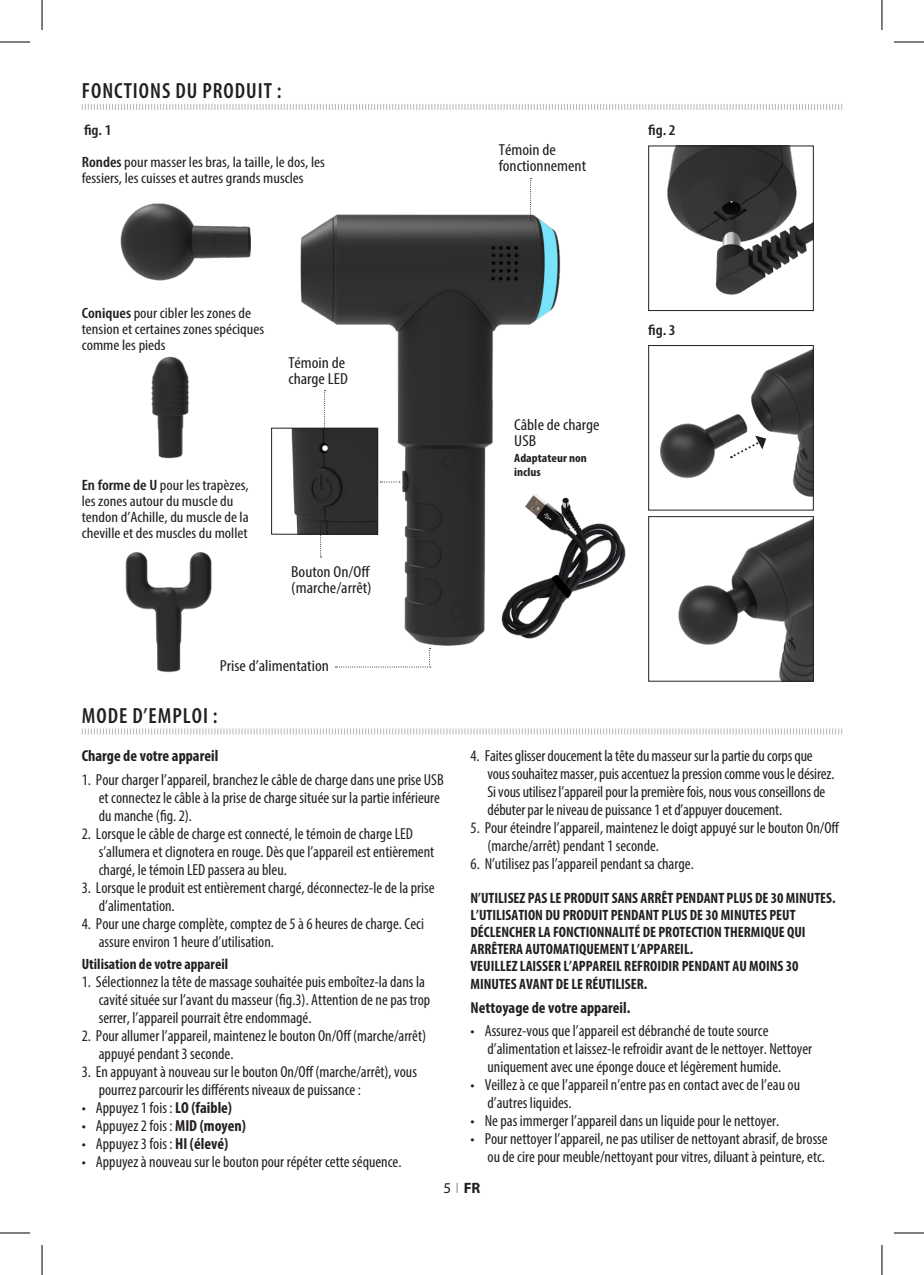
<style>
.page{position:relative;width:924px;height:1275px;background:#fff}
.page>*{position:absolute;margin:0;border:0;box-sizing:border-box;transform-origin:0 0}
.Headers2{font:600 condensed 22px "Myriad Pro";letter-spacing:.045em;color:#231f20}
.Text{font:condensed 16px/18px "Myriad Pro";color:#231f20}
.Text-2{font:condensed 16px/16px "Myriad Pro";color:#231f20;scale:1.1 1}
.Section_Header{font:700 condensed 16px "Myriad Pro";color:#231f20}
.Text-3{font:700 condensed 15px/17px "Myriad Pro";color:#231f20}
.Text-4{font:condensed 15px/16px "Myriad Pro";color:#231f20;scale:1.1 1}
.Subheads{font:700 condensed 15px "Myriad Pro";color:#231f20}
.Text-5{font:600 condensed 15px "Myriad Pro";color:#231f20;scale:1.1 1}
.Page_nos{font:700 15px "Myriad Pro";color:#231f20}
.Text-6{font:700 condensed 12px/14px "Myriad Pro";color:#231f20;scale:1.1 1}
.s1{font-weight:600}
.s2{font-weight:700}
.s3{font-weight:400}
.s4{font-weight:400;font-stretch:condensed;color:#939598}
</style>
<div class="page">
<img style="left:120px;top:178px;width:506px;height:495px">
<img style="left:120px;top:331px;width:132px;height:166px">
<img style="left:667px;top:147px;width:144px;height:148px">
<div style="left:648px;top:145px;width:165px;height:166px;border:1px solid #231f20"></div>
<img style="left:660px;top:349px;width:151px;height:148px">
<div style="left:648px;top:345px;width:165px;height:165px;border:1px solid #231f20"></div>
<img style="left:678px;top:519px;width:133px;height:160px">
<div style="left:648px;top:516px;width:165px;height:165px;border:1px solid #231f20"></div>
<img style="left:273px;top:430px;width:103px;height:103px">
<div style="left:271px;top:428px;width:107px;height:107px;border:1px solid #231f20"></div>
<svg style="left:81px;top:104px;width:761px;height:6px"></svg>
<svg style="left:81px;top:728px;width:761px;height:7px"></svg>
<svg style="left:380px;top:481px;width:20px;height:1px"></svg>
<svg style="left:530px;top:178px;width:1px;height:42px"></svg>
<svg style="left:320px;top:509px;width:1px;height:48px"></svg>
<svg style="left:324px;top:390px;width:1px;height:48px"></svg>
<svg style="left:335px;top:648px;width:95px;height:19px"></svg>
<svg style="left:730px;top:435px;width:35px;height:23px"></svg>
<hr style="left:0;top:42px;width:30px;height:1px;background:#000">
<hr style="left:893px;top:42px;width:30px;height:1px;background:#000">
<hr style="left:0;top:1232px;width:30px;height:1px;background:#000">
<hr style="left:893px;top:1232px;width:30px;height:1px;background:#000">
<hr style="left:42px;top:0;width:1px;height:30px;background:#000">
<hr style="left:42px;top:1245px;width:1px;height:30px;background:#000">
<hr style="left:881px;top:0;width:1px;height:30px;background:#000">
<hr style="left:881px;top:1245px;width:1px;height:30px;background:#000">
<p class="Headers2" style="left:82px;top:77px;width:201px">FONCTIONS DU PRODUIT :</p>
<p class="Text-5" style="left:84px;top:121px;width:26px">fig. 1</p>
<p class="Text-4" style="left:82px;top:153px;width:222px"><span class="s1">Rondes</span> pour masser les bras, la taille, le dos, les</p>
<p class="Text-4" style="left:82px;top:169px;width:203px">fessiers, les cuisses et autres grands muscles</p>
<p class="Text-2" style="left:498px;top:142px;width:81px">Témoin de fonctionnement</p>
<p class="Text-5" style="left:648px;top:121px;width:26px">fig. 2</p>
<p class="Text-4" style="left:82px;top:304px;width:167px"><span class="s1">Coniques</span> pour cibler les zones de tension et certaines zones spéciques comme les pieds</p>
<p class="Text-2" style="left:288px;top:354px;width:56px">Témoin de charge LED</p>
<p class="Text-4" style="left:82px;top:477px;width:153px"><span class="s1">En forme de U</span> pour les trapèzes, les zones autour du muscle du tendon d’Achille, du muscle de la cheville et des muscles du mollet</p>
<p class="Text-2" style="left:291px;top:563px;width:75px">Bouton On/Off (marche/arrêt)</p>
<p class="Text-2" style="left:220px;top:657px;width:101px">Prise d’alimentation</p>
<p class="Headers2" style="left:82px;top:702px;width:137px">MODE D’EMPLOI :</p>
<p class="Section_Header" style="left:82px;top:745px;width:138px">Charge de votre appareil</p>
<p class="Text" style="left:99px;top:770px;width:346px;text-indent:-17px">1. Pour charger l’appareil, branchez le câble de charge dans une prise USB et connectez le câble à la prise de charge située sur la partie inférieure du manche (fig. 2).</p>
<p class="Text" style="left:99px;top:824px;width:337px;text-indent:-17px">2. Lorsque le câble de charge est connecté, le témoin de charge LED s’allumera et clignotera en rouge. Dès que l’appareil est entièrement chargé, le témoin LED passera au bleu.</p>
<p class="Text" style="left:99px;top:878px;width:337px;text-indent:-17px">3. Lorsque le produit est entièrement chargé, déconnectez-le de la prise d’alimentation.</p>
<p class="Text" style="left:99px;top:914px;width:326px;text-indent:-17px">4. Pour une charge complète, comptez de 5 à 6 heures de charge. Ceci assure environ 1 heure d’utilisation.</p>
<p class="Subheads" style="left:82px;top:955px;width:148px">Utilisation de votre appareil</p>
<p class="Text" style="left:99px;top:973px;width:333px;text-indent:-17px">1. Sélectionnez la tête de massage souhaitée puis emboîtez-la dans la cavité située sur l’avant du masseur (fig.3). Attention de ne pas trop serrer, l’appareil pourrait être endommagé.</p>
<p class="Text" style="left:99px;top:1027px;width:329px;text-indent:-17px">2. Pour allumer l’appareil, maintenez le bouton On/Off (marche/arrêt) appuyé pendant 3 seconde.</p>
<p class="Text" style="left:99px;top:1063px;width:319px;text-indent:-17px">3. En appuyant à nouveau sur le bouton On/Off (marche/arrêt), vous pourrez parcourir les différents niveaux de puissance :</p>
<p class="Text" style="left:82px;top:1099px;width:152px">• Appuyez 1 fois : <span class="s2">LO (faible)</span></p>
<p class="Text" style="left:82px;top:1117px;width:166px">• Appuyez 2 fois : <span class="s2">MID (moyen)</span></p>
<p class="Text" style="left:82px;top:1135px;width:148px">• Appuyez 3 fois : <span class="s2">HI (élevé)</span></p>
<p class="Text" style="left:82px;top:1153px;width:321px">• Appuyez à nouveau sur le bouton pour répéter cette séquence.</p>
<p class="Text-2" style="left:514px;top:416px;width:79px">Câble de charge<br>USB</p>
<p class="Text-6" style="left:514px;top:450px;width:67px">Adaptateur non inclus</p>
<p class="Text-5" style="left:648px;top:321px;width:26px">fig. 3</p>
<p class="Text" style="left:487px;top:746px;width:348px;text-indent:-17px">4. Faites glisser doucement la tête du masseur sur la partie du corps que vous souhaitez masser, puis accentuez la pression comme vous le désirez.<br>Si vous utilisez l’appareil pour la première fois, nous vous conseillons de débuter par le niveau de puissance 1 et d’appuyer doucement.</p>
<p class="Text" style="left:487px;top:818px;width:353px;text-indent:-17px">5. Pour éteindre l’appareil, maintenez le doigt appuyé sur le bouton On/Off (marche/arrêt) pendant 1 seconde.</p>
<p class="Text" style="left:470px;top:854px;width:225px">6. N’utilisez pas l’appareil pendant sa charge.</p>
<p class="Text-3" style="left:470px;top:889px;width:366px">N’UTILISEZ PAS LE PRODUIT SANS ARRÊT PENDANT PLUS DE 30 MINUTES.</p>
<p class="Text-3" style="left:470px;top:906px;width:336px">L’UTILISATION DU PRODUIT PENDANT PLUS DE 30 MINUTES PEUT<br>DÉCLENCHER LA FONCTIONNALITÉ DE PROTECTION THERMIQUE QUI<br>ARRÊTERA AUTOMATIQUEMENT L’APPAREIL.</p>
<p class="Text-3" style="left:470px;top:956px;width:329px;line-height:18px">VEUILLEZ LAISSER L’APPAREIL REFROIDIR PENDANT AU MOINS 30<br>MINUTES AVANT DE LE RÉUTILISER.</p>
<p class="Section_Header" style="left:470px;top:997px;width:161px">Nettoyage de votre appareil.</p>
<p class="Text" style="left:487px;top:1022px;width:326px;text-indent:-17px">• Assurez-vous que l’appareil est débranché de toute source d’alimentation et laissez-le refroidir avant de le nettoyer. Nettoyer uniquement avec une éponge douce et légèrement humide.</p>
<p class="Text" style="left:487px;top:1076px;width:314px;text-indent:-17px">• Veillez à ce que l’appareil n’entre pas en contact avec de l’eau ou d’autres liquides.</p>
<p class="Text" style="left:470px;top:1112px;width:310px">• Ne pas immerger l’appareil dans un liquide pour le nettoyer.</p>
<p class="Text" style="left:470px;top:1130px;width:358px;text-align:right">• Pour nettoyer l’appareil, ne pas utiliser de nettoyant abrasif, de brosse ou de cire pour meuble/nettoyant pour vitres, diluant à peinture, etc.</p>
<p class="Page_nos" style="left:443px;top:1178px;width:38px"><span class="s3">5</span> <span class="s4">I</span> FR</p>
</div>
